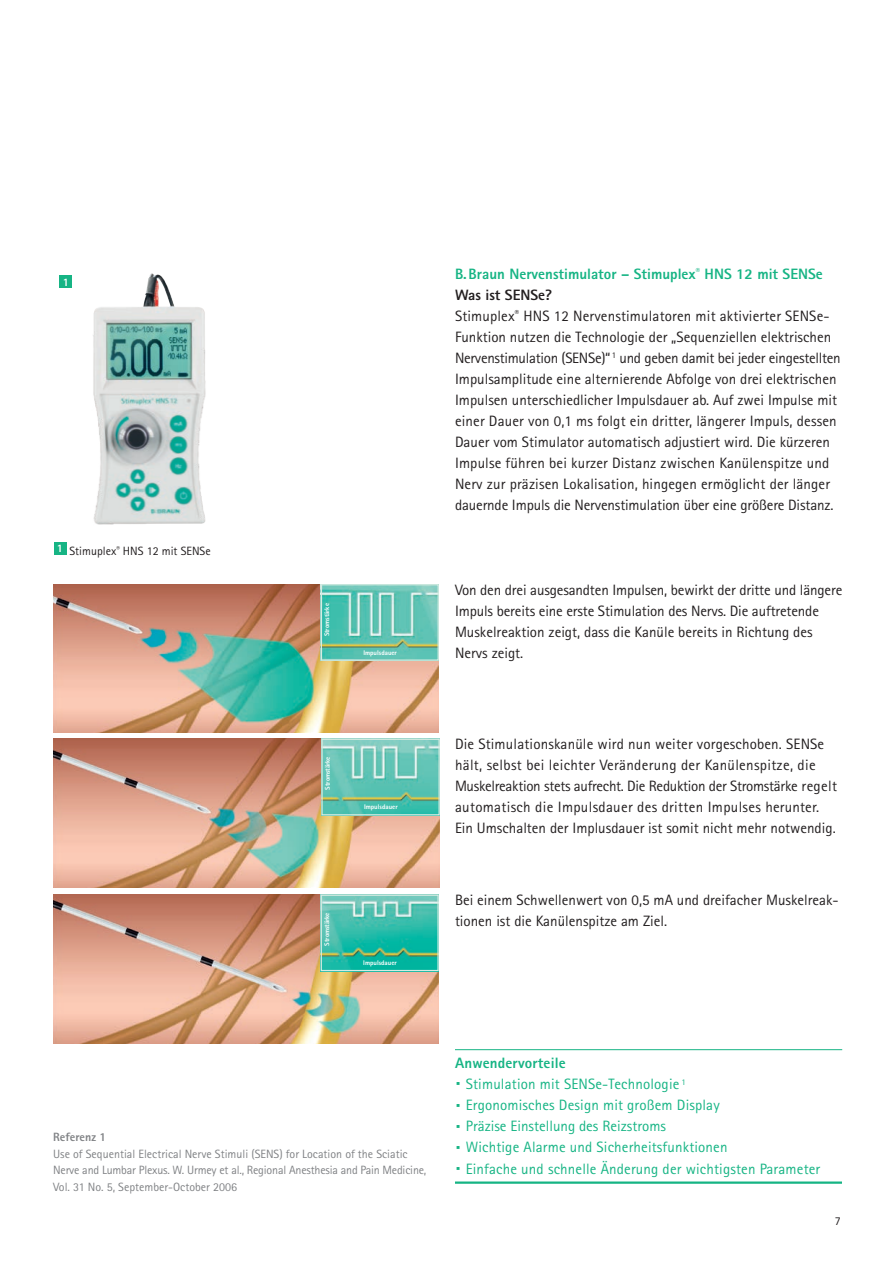
<style>
.page{position:relative;width:893px;height:1263px;background:#fff}
.page>*{position:absolute;margin:0;border:0;box-sizing:border-box;transform-origin:0 0}
.t1{font:15px/21px "Rotis Sans Serif Pro";color:#231f20}
.t2{font:15px/21px "Rotis Sans Serif Pro";letter-spacing:.01em;color:#16b484}
.t3{font:12px/16.5px "Rotis Sans Serif Pro";color:#808285}
.t4{font:12px "Rotis Sans Serif Pro";color:#231f20}
.t5{font:800 12px "Rotis Sans Serif Pro";color:#808285}
.t6{font:800 11.25px "Rotis Sans Serif Pro";color:#fff}
.t7{font:800 6.75px "Rotis Sans Serif Pro";letter-spacing:-.005em;color:#fff}
.s1{font-weight:800;color:#16b484}
.s2{font-weight:800}
.s3{font-size:30px}
</style>
<div class="page">
<hr style="left:455px;top:1049px;width:387px;height:1px;background:#16b484">
<hr style="left:455px;top:1181px;width:387px;height:3px;background:#16b484">
<img style="left:59px;top:273px;width:147px;height:252px">
<img style="left:53px;top:584px;width:386px;height:148px">
<img style="left:323px;top:586px;width:114px;height:73px">
<div style="left:321px;top:584px;width:118px;height:77px;border:1px solid #d5ebe1"></div>
<img style="left:53px;top:739px;width:387px;height:148px">
<img style="left:323px;top:741px;width:115px;height:72px">
<div style="left:321px;top:739px;width:119px;height:76px;border:1px solid #d5ebe1"></div>
<img style="left:53px;top:894px;width:386px;height:149px">
<img style="left:323px;top:896px;width:114px;height:73px">
<div style="left:321px;top:894px;width:118px;height:77px;border:1px solid #d5ebe1"></div>
<div style="left:60px;top:275px;width:12px;height:13px;background:#16b484"></div>
<div style="left:54px;top:542px;width:12px;height:13px;background:#16b484"></div>
<p class="t6" style="left:63px;top:275px;width:8px">1</p>
<p class="t4" style="left:57px;top:544px;width:155px"><sup>1</sup> Stimuplex<sup>®</sup> HNS 12 mit SENSe</p>
<p class="t7" style="left:323px;top:636px;width:35px;rotate:-90deg">Stromstärke</p>
<p class="t7" style="left:363px;top:649px;width:35px">Impulsdauer</p>
<p class="t7" style="left:323px;top:790px;width:35px;rotate:-90deg">Stromstärke</p>
<p class="t7" style="left:364px;top:802px;width:35px">Impulsdauer</p>
<p class="t7" style="left:322px;top:946px;width:35px;rotate:-90deg">Stromstärke</p>
<p class="t7" style="left:363px;top:958px;width:35px">Impulsdauer</p>
<p class="t1" style="left:455px;top:264px;width:387px"><span class="s1">B.Braun Nervenstimulator – Stimuplex</span><sup>®</sup> <span class="s1">HNS 12 mit SENSe </span><span class="s2">Was ist SENSe?<br></span>Stimuplex<sup>®</sup> HNS 12 Nervenstimulatoren mit aktivierter SENSe-Funktion nutzen die Technologie der „Sequenziellen elektrischen Nervenstimulation (SENSe)“ <sup>1</sup> und geben damit bei jeder eingestellten Impulsamplitude eine alternierende Abfolge von drei elektrischen Impulsen unterschiedlicher Impulsdauer ab. Auf zwei Impulse mit einer Dauer von 0,1 ms folgt ein dritter, längerer Impuls, dessen Dauer vom Stimulator automatisch adjustiert wird. Die kürzeren Impulse führen bei kurzer Distanz zwischen Kanülenspitze und Nerv zur präzisen Lokalisation, hingegen ermöglicht der länger dauernde Impuls die Nervenstimulation über eine größere Distanz.</p>
<p class="t1" style="left:455px;top:579px;width:389px">Von den drei ausgesandten Impulsen, bewirkt der dritte und längere Impuls bereits eine erste Stimulation des Nervs. Die auftretende Muskelreaktion zeigt, dass die Kanüle bereits in Richtung des Nervs zeigt.</p>
<p class="t1" style="left:455px;top:733px;width:383px">Die Stimulationskanüle wird nun weiter vorgeschoben. SENSe hält, selbst bei leichter Veränderung der Kanülenspitze, die Muskelreaktion stets aufrecht. Die Reduktion der Stromstärke regelt automatisch die Impulsdauer des dritten Impulses herunter.<br>Ein Umschalten der Implusdauer ist somit nicht mehr notwendig.</p>
<p class="t1" style="left:455px;top:889px;width:385px">Bei einem Schwellenwert von 0,5 mA und dreifacher Muskelreak&shy;tionen ist die Kanülenspitze am Ziel.</p>
<p class="t5" style="left:53px;top:1129px;width:55px">Referenz 1</p>
<p class="t3" style="left:53px;top:1145px;width:375px">Use of Sequential Electrical Nerve Stimuli (SENS) for Location of the Sciatic<br>Nerve and Lumbar Plexus. W. Urmey et al., Regional Anesthesia and Pain Medicine,<br>Vol. 31 No. 5, September-October 2006</p>
<p class="t2" style="left:455px;top:1053px;width:367px"><span class="s2">Anwendervorteile<br></span><span class="s3">·</span> Stimulation mit SENSe-Technologie <sup>1<br></sup><span class="s3">·</span> Ergonomisches Design mit großem Display<br><span class="s3">·</span> Präzise Einstellung des Reizstroms<br><span class="s3">·</span> Wichtige Alarme und Sicherheitsfunktionen<br><span class="s3">·</span> Einfache und schnelle Änderung der wichtigsten Parameter</p>
<p class="t4" style="left:835px;top:1213px;width:7px">7</p>
</div>
